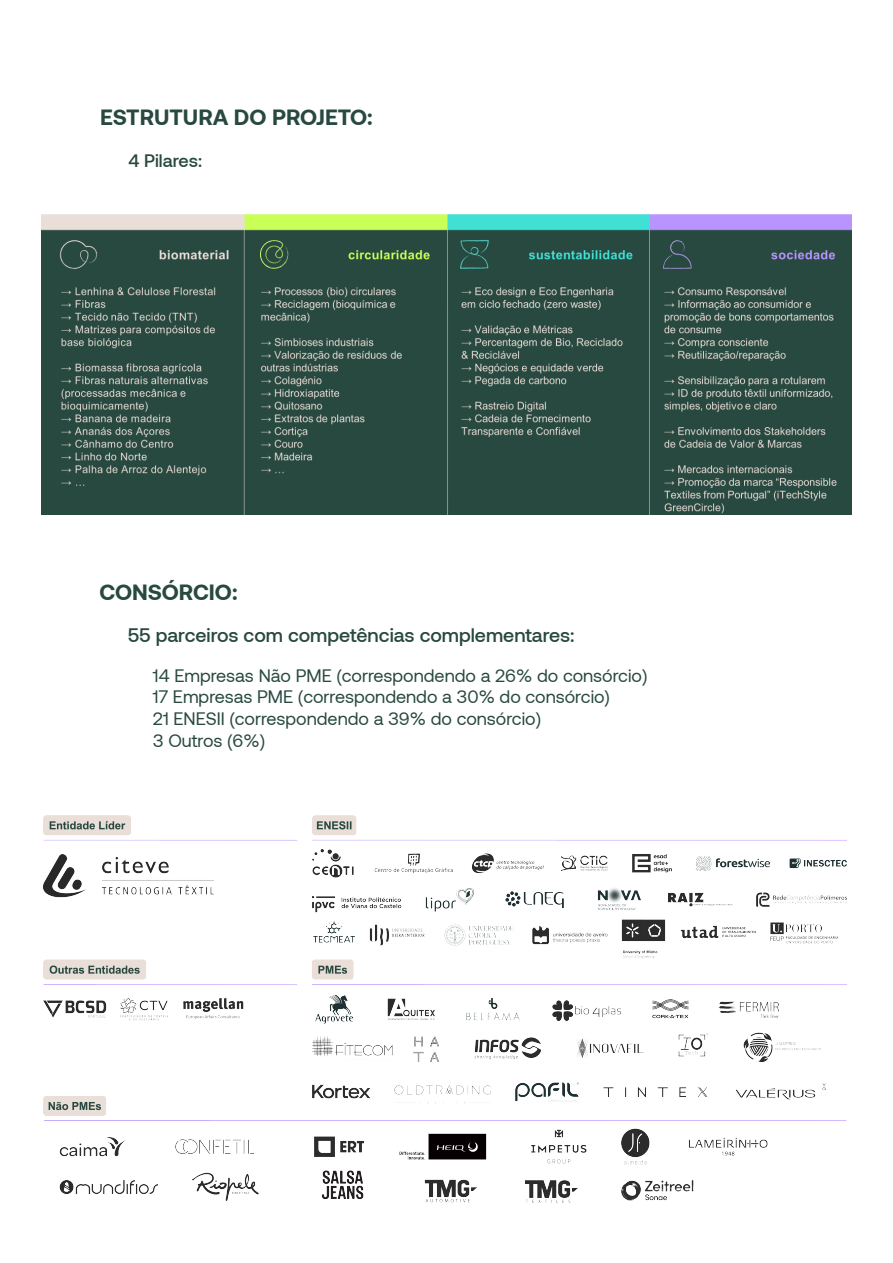
<style>
.page{position:relative;width:893px;height:1263px;background:#fff}
.page>*{position:absolute;margin:0;border:0;box-sizing:border-box;transform-origin:0 0}
.t1{font:700 22.5px "Aeonik";color:#284940}
.t2{font:500 19.5px "Aeonik";color:#284940}
.t3{font:18px/21.6px "Aeonik";color:#284940}
.t4{font:500 18px "Aeonik";color:#284940}
</style>
<div class="page">
<img style="left:43px;top:815px;width:804px;height:387px">
<img style="left:41px;top:214px;width:811px;height:301px">
<p class="t1" style="left:100px;top:104px;width:274px">ESTRUTURA DO PROJETO:</p>
<p class="t4" style="left:128px;top:151px;width:75px">4 Pilares:</p>
<p class="t1" style="left:99px;top:579px;width:140px">CONSÓRCIO:</p>
<p class="t2" style="left:128px;top:624px;width:448px">55 parceiros com competências complementares:</p>
<p class="t3" style="left:153px;top:665px;width:496px">14 Empresas Não PME (correspondendo a 26% do consórcio)<br>17 Empresas PME (correspondendo a 30% do consórcio)<br>21 ENESII (correspondendo a 39% do consórcio)<br>3 Outros (6%)</p>
</div>
